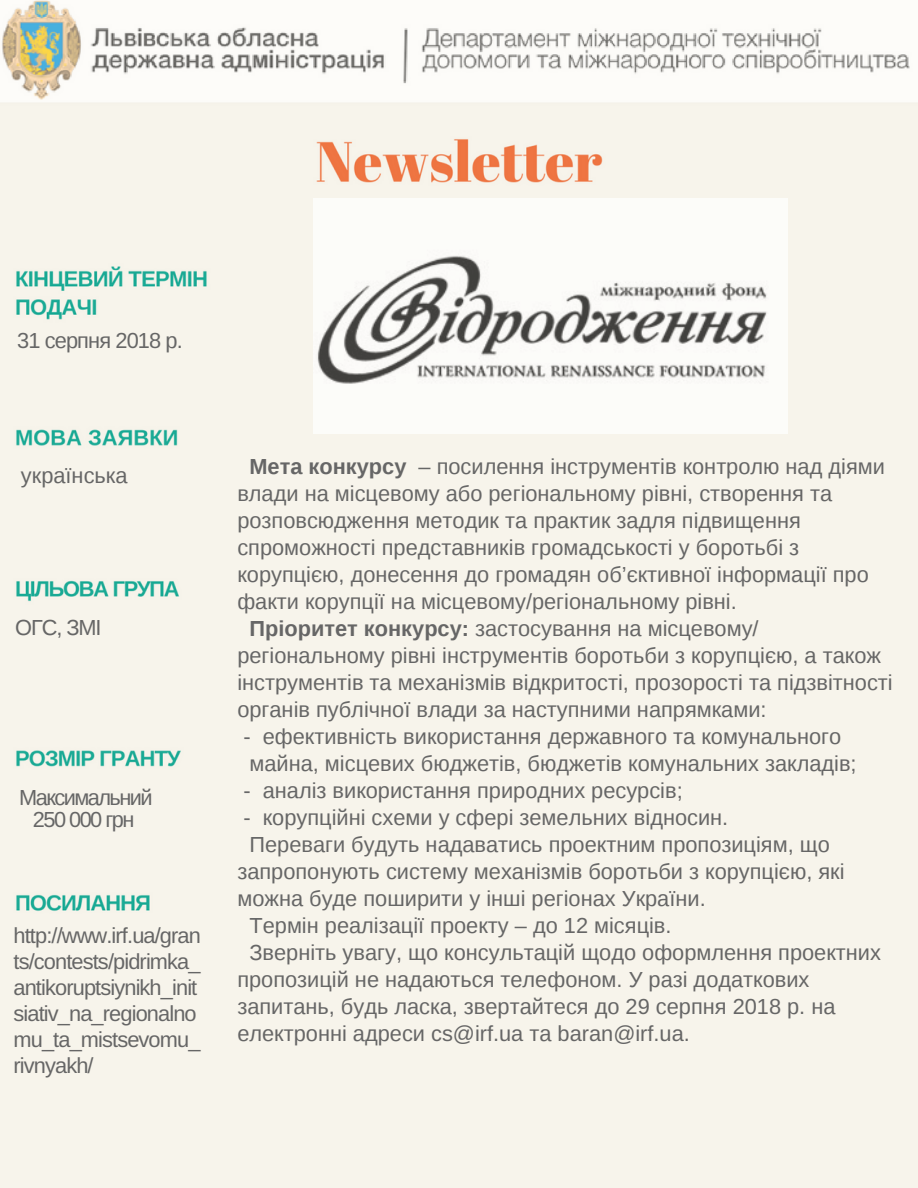
<style>
.page{position:relative;width:918px;height:1188px;background:#fff}
.page>*{position:absolute;margin:0;border:0;box-sizing:border-box;transform-origin:0 0}
.t1{font:21.75px/27px "Liberation Sans";color:#666}
.t2{font:21.75px/25.8px "Arimo";letter-spacing:-.04em;color:#666}
.t3{font:21.75px "Arimo";color:#666}
.t4{font:21.75px "Liberation Sans";letter-spacing:-.07em;color:#666}
.s1{font-family:"Liberation Sans"}
.s2{font-family:"Arimo"}
.s3{font-weight:700}
.s4{font-family:"Arimo";font-weight:700}
</style>
<div class="page">
<img style="left:0;top:0;width:918px;height:1188px">
<img style="left:314px;top:198px;width:474px;height:235px">
<p class="t2" style="left:17px;top:327px;width:167px">31 <span class="s1">серпня</span> 2018 <span class="s1">р</span>.</p>
<p class="t1" style="left:21px;top:462px;width:108px">українська</p>
<p class="t1" style="left:15px;top:613px;width:88px">ОГС<span class="s2">,</span> ЗМІ</p>
<p class="t4" style="left:19px;top:785px;width:135px">Максимальний</p>
<p class="t2" style="left:33px;top:807px;width:103px">250 000 <span class="s1">грн</span></p>
<p class="t2" style="left:14px;top:923px;width:189px">http://www.irf.ua/gran ts/contests/pidrimka_ antikoruptsiynikh_init siativ_na_regionalno mu_ta_mistsevomu_ rivnyakh/</p>
<p class="t1" style="left:249px;top:453px;width:637px"><span class="s3">Мета конкурсу</span> <span class="s2">–</span> посилення інструментів контролю над діями</p>
<p class="t1" style="left:237px;top:480px;width:596px">влади на місцевому або регіональному рівні<span class="s2">,</span> створення та</p>
<p class="t1" style="left:237px;top:507px;width:565px">розповсюдження методик та практик задля підвищення</p>
<p class="t1" style="left:237px;top:534px;width:563px">спроможності представників громадськості у боротьбі з</p>
<p class="t1" style="left:237px;top:561px;width:633px">корупцією<span class="s2">,</span> донесення до громадян об<span class="s2">’</span>єктивної інформації про</p>
<p class="t1" style="left:237px;top:588px;width:501px">факти корупції на місцевому<span class="s2">/</span>регіональному рівні<span class="s2">.</span></p>
<p class="t1" style="left:249px;top:615px;width:511px"><span class="s3">Пріоритет конкурсу</span><span class="s4">:</span> застосування на місцевому<span class="s2">/</span></p>
<p class="t1" style="left:237px;top:642px;width:645px">регіональному рівні інструментів боротьби з корупцією<span class="s2">,</span> а також</p>
<p class="t1" style="left:237px;top:669px;width:657px">інструментів та механізмів відкритості<span class="s2">,</span> прозорості та підзвітності</p>
<p class="t1" style="left:237px;top:696px;width:531px">органів публічної влади за наступними напрямками<span class="s2">:</span></p>
<p class="t1" style="left:243px;top:723px;width:615px"><span class="s2">-</span> ефективність використання державного та комунального майна<span class="s2">,</span> місцевих бюджетів<span class="s2">,</span> бюджетів комунальних закладів<span class="s2">;</span></p>
<p class="t1" style="left:243px;top:777px;width:441px"><span class="s2">-</span> аналіз використання природних ресурсів<span class="s2">;</span></p>
<p class="t1" style="left:243px;top:804px;width:486px"><span class="s2">-</span> корупційні схеми у сфері земельних відносин<span class="s2">.</span></p>
<p class="t1" style="left:249px;top:831px;width:582px">Переваги будуть надаватись проектним пропозиціям<span class="s2">,</span> що</p>
<p class="t1" style="left:237px;top:858px;width:609px">запропонують систему механізмів боротьби з корупцією<span class="s2">,</span> які</p>
<p class="t1" style="left:237px;top:885px;width:470px">можна буде поширити у інші регіонах України<span class="s2">.</span></p>
<p class="t1" style="left:249px;top:912px;width:424px">Термін реалізації проекту <span class="s2">–</span> до <span class="s2">12</span> місяців<span class="s2">.</span></p>
<p class="t1" style="left:249px;top:939px;width:633px">Зверніть увагу<span class="s2">,</span> що консультацій щодо оформлення проектних</p>
<p class="t1" style="left:237px;top:966px;width:574px">пропозицій не надаються телефоном<span class="s2">.</span> У разі додаткових</p>
<p class="t1" style="left:237px;top:993px;width:600px">запитань<span class="s2">,</span> будь ласка<span class="s2">,</span> звертайтеся до <span class="s2">29</span> серпня <span class="s2">2018</span> р<span class="s2">.</span> на</p>
<p class="t3" style="left:237px;top:1021px;width:454px"><span class="s1">електронні адреси</span> cs@irf.ua <span class="s1">та</span> baran@irf.ua.</p>
</div>
